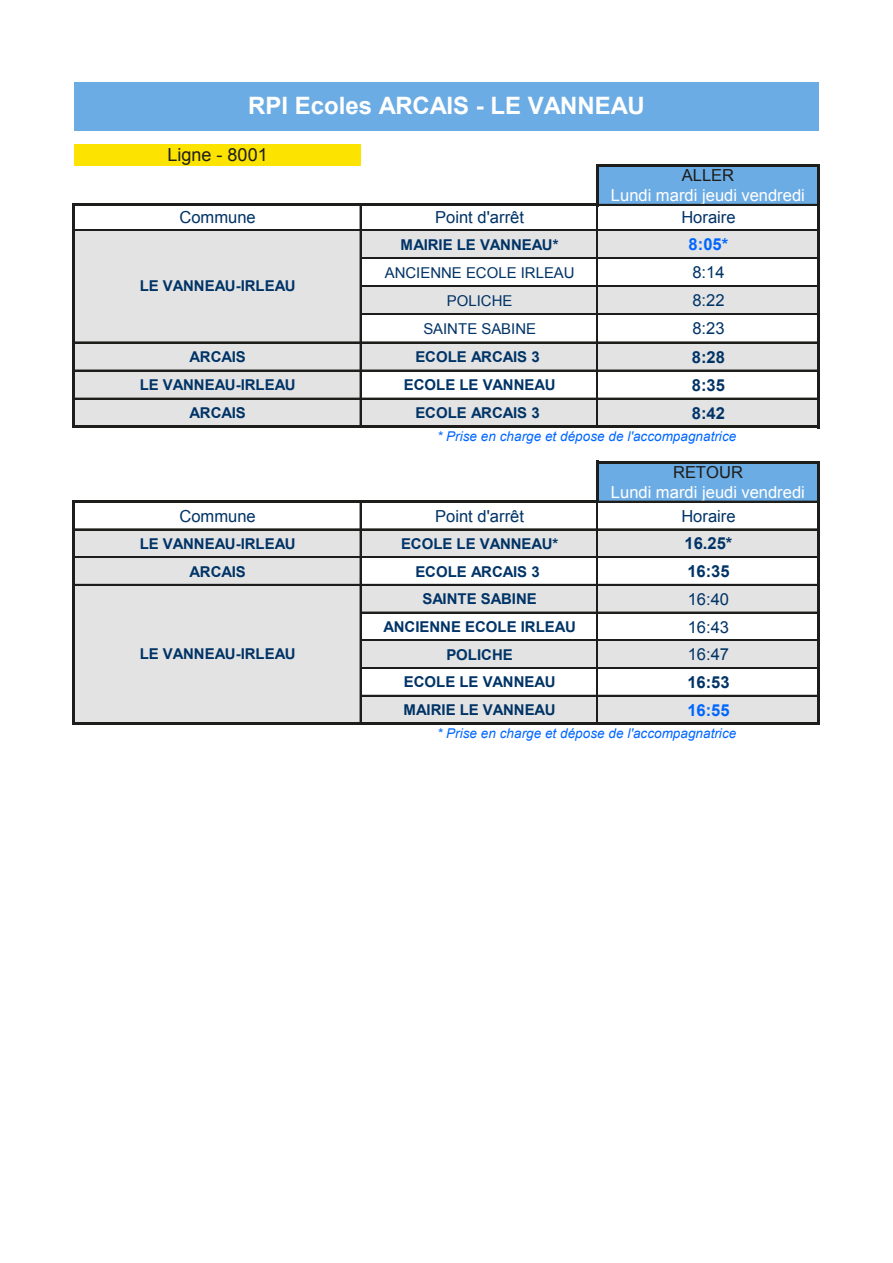
<style>
.page{position:relative;width:893px;height:1263px;background:#fff}
.page>*{position:absolute;margin:0;border:0;box-sizing:border-box;transform-origin:0 0}
.t1{font:700 24px "Arial";color:#fff}
.t2{font:18px "Arial";letter-spacing:.005em;color:#1d1d1b}
.t3{font:16.5px "Arial";color:#036}
.t4{font:16.5px "Arial";color:#fff}
.t5{font:700 16.5px "Arial";color:#036}
.t6{font:16.5px "Arial";letter-spacing:-.005em;color:#1d1d1b}
.t7{font:700 16.5px "Arial";color:#06f}
.t8{font:700 15px "Arial";color:#036}
.t9{font:15px "Arial";color:#036}
.t10{font:italic 13.5px "Arial";letter-spacing:.005em;color:#06f}
</style>
<div class="page">
<div style="left:74px;top:82px;width:744px;height:49px;background:#6cace4"></div>
<div style="left:74px;top:143px;width:287px;height:22px;background:#fce300"></div>
<div style="left:597px;top:165px;width:221px;height:40px;background:#6cace4"></div>
<div style="left:74px;top:230px;width:744px;height:28px;background:#e3e3e3"></div>
<div style="left:74px;top:258px;width:287px;height:28px;background:#e3e3e3"></div>
<div style="left:74px;top:286px;width:744px;height:29px;background:#e3e3e3"></div>
<div style="left:74px;top:314px;width:287px;height:29px;background:#e3e3e3"></div>
<div style="left:74px;top:342px;width:744px;height:29px;background:#e3e3e3"></div>
<div style="left:74px;top:371px;width:287px;height:28px;background:#e3e3e3"></div>
<div style="left:74px;top:399px;width:744px;height:28px;background:#e3e3e3"></div>
<div style="left:597px;top:462px;width:221px;height:40px;background:#6cace4"></div>
<div style="left:74px;top:529px;width:744px;height:28px;background:#e3e3e3"></div>
<div style="left:74px;top:557px;width:287px;height:28px;background:#e3e3e3"></div>
<div style="left:74px;top:585px;width:744px;height:28px;background:#e3e3e3"></div>
<div style="left:74px;top:612px;width:287px;height:28px;background:#e3e3e3"></div>
<div style="left:74px;top:640px;width:744px;height:28px;background:#e3e3e3"></div>
<div style="left:74px;top:668px;width:287px;height:28px;background:#e3e3e3"></div>
<div style="left:74px;top:696px;width:744px;height:28px;background:#e3e3e3"></div>
<hr style="left:75px;top:203px;width:524px;height:3px;background:#1d1d1b">
<hr style="left:596px;top:164px;width:3px;height:42px;background:#1d1d1b">
<hr style="left:596px;top:206px;width:2px;height:219px;background:#1d1d1b">
<hr style="left:817px;top:167px;width:3px;height:261px;background:#1d1d1b">
<hr style="left:72px;top:203px;width:3px;height:225px;background:#1d1d1b">
<hr style="left:360px;top:206px;width:1px;height:219px;background:#1d1d1b">
<hr style="left:75px;top:500px;width:524px;height:3px;background:#1d1d1b">
<hr style="left:596px;top:461px;width:3px;height:42px;background:#1d1d1b">
<hr style="left:596px;top:503px;width:2px;height:219px;background:#1d1d1b">
<hr style="left:817px;top:463px;width:3px;height:262px;background:#1d1d1b">
<hr style="left:72px;top:500px;width:3px;height:225px;background:#1d1d1b">
<hr style="left:360px;top:503px;width:1px;height:219px;background:#1d1d1b">
<hr style="left:599px;top:164px;width:221px;height:3px;background:#1d1d1b">
<hr style="left:599px;top:204px;width:218px;height:2px;background:#1d1d1b">
<hr style="left:75px;top:229px;width:742px;height:2px;background:#1d1d1b">
<hr style="left:361px;top:257px;width:456px;height:2px;background:#1d1d1b">
<hr style="left:361px;top:285px;width:456px;height:1px;background:#1d1d1b">
<hr style="left:361px;top:286px;width:456px;height:1px;background:#1d1d1b">
<hr style="left:361px;top:313px;width:456px;height:1px;background:#1d1d1b">
<hr style="left:361px;top:314px;width:456px;height:1px;background:#1d1d1b">
<hr style="left:75px;top:342px;width:742px;height:1px;background:#1d1d1b">
<hr style="left:75px;top:370px;width:742px;height:1px;background:#1d1d1b">
<hr style="left:75px;top:398px;width:742px;height:1px;background:#1d1d1b">
<hr style="left:75px;top:425px;width:745px;height:3px;background:#1d1d1b">
<hr style="left:599px;top:461px;width:221px;height:2px;background:#1d1d1b">
<hr style="left:599px;top:501px;width:218px;height:1px;background:#1d1d1b">
<hr style="left:75px;top:528px;width:742px;height:1px;background:#1d1d1b">
<hr style="left:75px;top:529px;width:742px;height:1px;background:#1d1d1b">
<hr style="left:75px;top:556px;width:742px;height:2px;background:#1d1d1b">
<hr style="left:75px;top:584px;width:742px;height:1px;background:#1d1d1b">
<hr style="left:361px;top:612px;width:456px;height:1px;background:#1d1d1b">
<hr style="left:361px;top:639px;width:456px;height:2px;background:#1d1d1b">
<hr style="left:361px;top:667px;width:456px;height:2px;background:#1d1d1b">
<hr style="left:361px;top:695px;width:456px;height:1px;background:#1d1d1b">
<hr style="left:75px;top:722px;width:745px;height:3px;background:#1d1d1b">
<h1 class="t1" style="left:248px;top:90px;width:398px">RPI Ecoles ARCAIS - LE VANNEAU</h1>
<p class="t2" style="left:167px;top:143px;width:102px">Ligne - 8001</p>
<p class="t6" style="left:682px;top:164px;width:54px">ALLER</p>
<p class="t4" style="left:611px;top:185px;width:195px">Lundi mardi jeudi vendredi</p>
<p class="t3" style="left:179px;top:207px;width:78px">Commune</p>
<p class="t3" style="left:435px;top:207px;width:90px">Point d'arrêt</p>
<p class="t3" style="left:681px;top:207px;width:56px">Horaire</p>
<p class="t8" style="left:401px;top:234px;width:159px">MAIRIE LE VANNEAU*</p>
<p class="t7" style="left:688px;top:233px;width:41px">8:05*</p>
<p class="t9" style="left:385px;top:262px;width:191px">ANCIENNE ECOLE IRLEAU</p>
<p class="t3" style="left:692px;top:262px;width:34px">8:14</p>
<p class="t9" style="left:447px;top:290px;width:67px">POLICHE</p>
<p class="t3" style="left:692px;top:290px;width:34px">8:22</p>
<p class="t9" style="left:423px;top:319px;width:114px">SAINTE SABINE</p>
<p class="t3" style="left:692px;top:318px;width:34px">8:23</p>
<p class="t8" style="left:190px;top:347px;width:58px">ARCAIS</p>
<p class="t8" style="left:415px;top:347px;width:126px">ECOLE ARCAIS 3</p>
<p class="t5" style="left:692px;top:346px;width:35px">8:28</p>
<p class="t8" style="left:140px;top:375px;width:158px">LE VANNEAU-IRLEAU</p>
<p class="t8" style="left:404px;top:375px;width:153px">ECOLE LE VANNEAU</p>
<p class="t5" style="left:692px;top:374px;width:35px">8:35</p>
<p class="t8" style="left:190px;top:403px;width:58px">ARCAIS</p>
<p class="t8" style="left:415px;top:403px;width:126px">ECOLE ARCAIS 3</p>
<p class="t5" style="left:692px;top:402px;width:35px">8:42</p>
<p class="t8" style="left:140px;top:276px;width:158px">LE VANNEAU-IRLEAU</p>
<p class="t10" style="left:437px;top:427px;width:301px">* Prise en charge et dépose de l'accompagnatrice</p>
<p class="t6" style="left:673px;top:461px;width:71px">RETOUR</p>
<p class="t4" style="left:611px;top:481px;width:195px">Lundi mardi jeudi vendredi</p>
<p class="t3" style="left:179px;top:505px;width:78px">Commune</p>
<p class="t3" style="left:435px;top:505px;width:90px">Point d'arrêt</p>
<p class="t3" style="left:681px;top:505px;width:56px">Horaire</p>
<p class="t8" style="left:140px;top:533px;width:158px">LE VANNEAU-IRLEAU</p>
<p class="t8" style="left:401px;top:533px;width:159px">ECOLE LE VANNEAU*</p>
<p class="t5" style="left:684px;top:532px;width:49px">16.25*</p>
<p class="t8" style="left:190px;top:561px;width:58px">ARCAIS</p>
<p class="t8" style="left:415px;top:561px;width:126px">ECOLE ARCAIS 3</p>
<p class="t5" style="left:687px;top:560px;width:44px">16:35</p>
<p class="t8" style="left:422px;top:589px;width:116px">SAINTE SABINE</p>
<p class="t3" style="left:688px;top:588px;width:43px">16:40</p>
<p class="t8" style="left:383px;top:616px;width:194px">ANCIENNE ECOLE IRLEAU</p>
<p class="t3" style="left:688px;top:616px;width:43px">16:43</p>
<p class="t8" style="left:446px;top:644px;width:68px">POLICHE</p>
<p class="t3" style="left:688px;top:643px;width:43px">16:47</p>
<p class="t8" style="left:404px;top:672px;width:153px">ECOLE LE VANNEAU</p>
<p class="t5" style="left:687px;top:671px;width:44px">16:53</p>
<p class="t8" style="left:403px;top:700px;width:154px">MAIRIE LE VANNEAU</p>
<p class="t7" style="left:687px;top:699px;width:44px">16:55</p>
<p class="t8" style="left:140px;top:643px;width:158px">LE VANNEAU-IRLEAU</p>
<p class="t10" style="left:437px;top:724px;width:301px">* Prise en charge et dépose de l'accompagnatrice</p>
</div>
